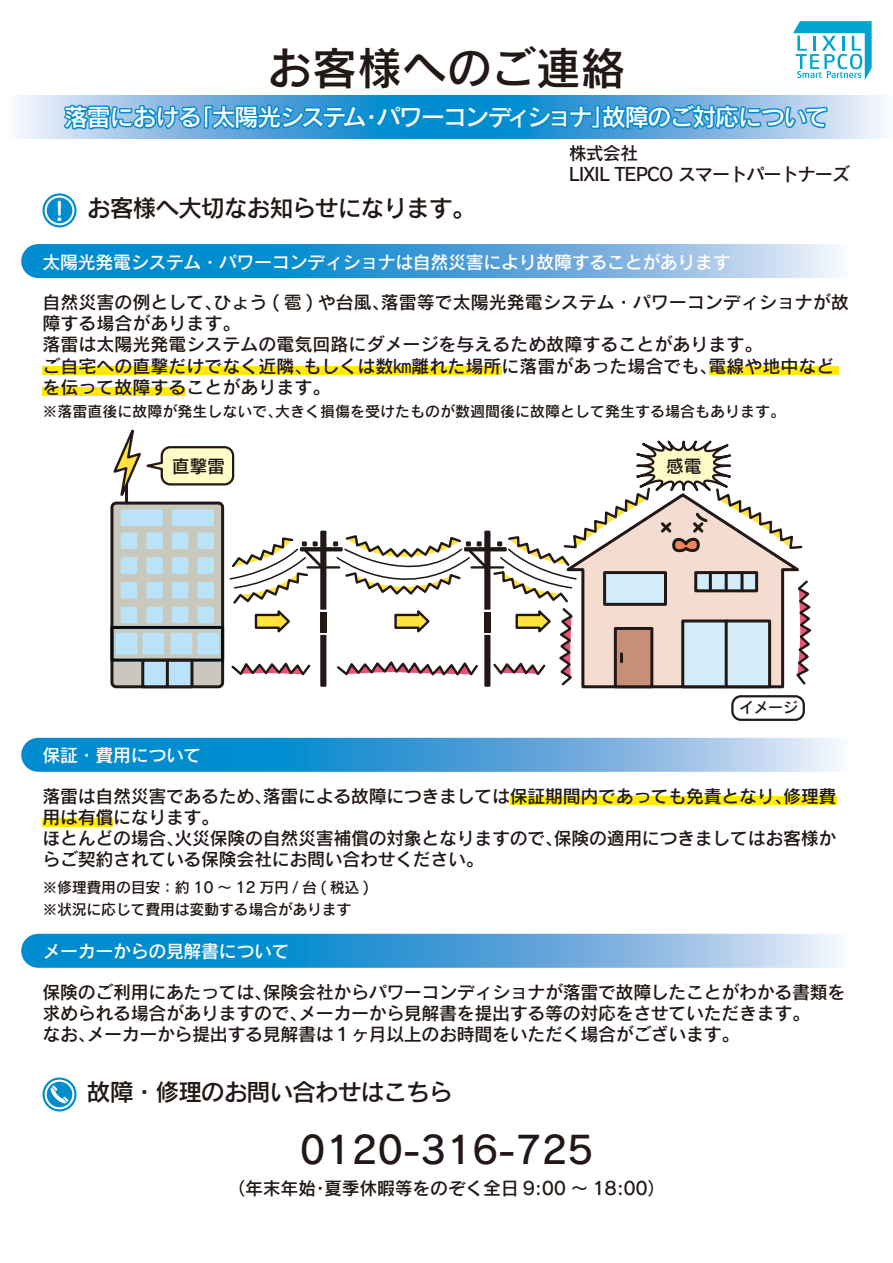
<style>
.page{position:relative;width:893px;height:1263px;background:#fff}
.page>*{position:absolute;margin:0;border:0;box-sizing:border-box;transform-origin:0 0}
.t1{font:45px "Rodin Pro N DB";color:#221815}
.t2{font:37.5px "Rodin Pro N DB";color:#221815}
.t3{font:24px "Rodin Pro N DB";letter-spacing:-.06em;color:#fff}
.t4{font:24px "Rodin Pro N DB";letter-spacing:-.05em;color:#221815}
.t5{font:18px/21.3px "Rodin Pro N DB";letter-spacing:-.02em;color:#221815}
.t6{font:18px/21.3px "Rodin Pro N DB";color:#221815}
.t7{font:18px "Rodin Pro N DB";letter-spacing:-.02em;color:#fff}
.t8{font:18px/21.3px "Rodin Pro N DB";letter-spacing:-.05em;color:#221815}
.t9{font:15px "Rodin Pro N DB";color:#221815}
.t10{font:15px/21.3px "Rodin Pro N DB";letter-spacing:-.02em;color:#221815}
.s1{font-family:"Tsuku A Rd Gothic Std B";font-size:27px;color:#fff}
</style>
<div class="page">
<svg style="left:18px;top:96px;width:865px;height:42px;background:#8ac0e5"></svg>
<svg style="left:61px;top:21px;width:811px;height:111px"></svg>
<svg style="left:43px;top:193px;width:34px;height:34px"></svg>
<div style="left:45px;top:196px;width:29px;height:29px;border:2px solid #fff;border-radius:50%"></div>
<svg style="left:21px;top:244px;width:817px;height:34px;background:#4da5da"></svg>
<div style="left:709px;top:366px;width:129px;height:8px;background:#ffea00"></div>
<div style="left:43px;top:388px;width:143px;height:8px;background:#ffea00"></div>
<div style="left:43px;top:366px;width:459px;height:8px;background:#ffea00"></div>
<svg style="left:300px;top:547px;width:43px;height:4px"></svg>
<hr style="left:306px;top:566px;width:34px;height:2px;background:#221815">
<div style="left:112px;top:503px;width:111px;height:184px;background:#c9c8bd;border-radius:4px"></div>
<div style="left:110px;top:502px;width:114px;height:186px;border:3px solid #221815;border-radius:4px"></div>
<div style="left:110px;top:626px;width:114px;height:36px;border:3px solid #00101d"></div>
<div style="left:141px;top:659px;width:52px;height:29px;background:#bae3f9;border:3px solid #221815"></div>
<hr style="left:166px;top:660px;width:3px;height:27px;background:#221815">
<div style="left:121px;top:582px;width:16px;height:16px;background:#bae3f9"></div>
<div style="left:146px;top:582px;width:17px;height:16px;background:#bae3f9"></div>
<div style="left:172px;top:582px;width:16px;height:16px;background:#bae3f9"></div>
<div style="left:197px;top:582px;width:17px;height:16px;background:#bae3f9"></div>
<div style="left:121px;top:607px;width:16px;height:16px;background:#bae3f9"></div>
<div style="left:146px;top:607px;width:17px;height:16px;background:#bae3f9"></div>
<div style="left:172px;top:607px;width:16px;height:16px;background:#bae3f9"></div>
<div style="left:197px;top:607px;width:17px;height:16px;background:#bae3f9"></div>
<div style="left:116px;top:633px;width:21px;height:22px;background:#bae3f9"></div>
<div style="left:142px;top:633px;width:22px;height:22px;background:#bae3f9"></div>
<div style="left:171px;top:633px;width:21px;height:22px;background:#bae3f9"></div>
<div style="left:197px;top:633px;width:22px;height:22px;background:#bae3f9"></div>
<div style="left:121px;top:557px;width:16px;height:17px;background:#bae3f9"></div>
<div style="left:146px;top:557px;width:17px;height:17px;background:#bae3f9"></div>
<div style="left:172px;top:557px;width:16px;height:17px;background:#bae3f9"></div>
<div style="left:197px;top:557px;width:17px;height:17px;background:#bae3f9"></div>
<div style="left:121px;top:532px;width:16px;height:17px;background:#bae3f9"></div>
<div style="left:146px;top:532px;width:17px;height:17px;background:#bae3f9"></div>
<div style="left:172px;top:532px;width:16px;height:17px;background:#bae3f9"></div>
<div style="left:197px;top:532px;width:17px;height:17px;background:#bae3f9"></div>
<div style="left:121px;top:510px;width:42px;height:16px;background:#bae3f9"></div>
<div style="left:172px;top:510px;width:42px;height:16px;background:#bae3f9"></div>
<hr style="left:125px;top:483px;width:3px;height:20px;background:#221815">
<svg style="left:21px;top:738px;width:817px;height:34px;background:#4ea6da"></svg>
<svg style="left:21px;top:934px;width:817px;height:34px;background:#4ea6da"></svg>
<svg style="left:43px;top:1077px;width:34px;height:34px"></svg>
<div style="left:45px;top:1079px;width:29px;height:30px;border:2px solid #fff;border-radius:50%"></div>
<svg style="left:50px;top:1085px;width:18px;height:19px"></svg>
<div style="left:510px;top:797px;width:326px;height:8px;background:#ffea00"></div>
<div style="left:43px;top:818px;width:70px;height:8px;background:#ffea00"></div>
<svg style="left:113px;top:429px;width:122px;height:67px"></svg>
<svg style="left:229px;top:531px;width:97px;height:156px"></svg>
<svg style="left:333px;top:442px;width:479px;height:246px"></svg>
<div style="left:731px;top:695px;width:74px;height:26px;border:2px solid #221815;border-radius:9px"></div>
<h1 class="t1" style="left:267px;top:38px;width:360px">お客様へのご連絡</h1>
<h3 class="t3" style="left:64px;top:101px;width:766px">落雷における「太陽光システム・パワーコンディショナ」故障のご対応について</h3>
<p class="t8" style="left:569px;top:141px;width:283px">株式会社<br>LIXIL TEPCO スマートパートナーズ</p>
<h3 class="t4" style="left:54px;top:192px;width:423px"><span class="s1">!</span> お客様へ大切なお知らせになります。</h3>
<p class="t7" style="left:43px;top:250px;width:690px">太陽光発電システム・パワーコンディショナは自然災害により故障することがあります</p>
<p class="t6" style="left:43px;top:291px;width:808px">自然災害の例として、ひょう ( 雹 ) や台風、落雷等で太陽光発電システム・パワーコンディショナが故障する場合があります。<br>落雷は太陽光発電システムの電気回路にダメージを与えるため故障することがあります。<br>ご自宅への直撃だけでなく近隣、もしくは数㎞離れた場所に落雷があった場合でも、電線や地中などを伝って故障することがあります。</p>
<p class="t9" style="left:43px;top:401px;width:744px">※落雷直後に故障が発生しないで、大きく損傷を受けたものが数週間後に故障として発生する場合もあります。</p>
<p class="t5" style="left:172px;top:455px;width:55px">直撃雷</p>
<p class="t5" style="left:666px;top:455px;width:37px">感電</p>
<p class="t7" style="left:43px;top:744px;width:161px">保証・費用について</p>
<p class="t9" style="left:739px;top:697px;width:61px">イメージ</p>
<p class="t5" style="left:43px;top:784px;width:795px">落雷は自然災害であるため、落雷による故障につきましては保証期間内であっても免責となり、修理費用は有償になります。<br>ほとんどの場合、火災保険の自然災害補償の対象となりますので、保険の適用につきましてはお客様からご契約されている保険会社にお問い合わせください。</p>
<p class="t10" style="left:43px;top:876px;width:328px">※修理費用の目安：約 10 ～ 12 万円 / 台 ( 税込 ) ※状況に応じて費用は変動する場合があります</p>
<p class="t7" style="left:43px;top:939px;width:249px">メーカーからの見解書について</p>
<p class="t5" style="left:43px;top:980px;width:804px">保険のご利用にあたっては、保険会社からパワーコンディショナが落雷で故障したことがわかる書類を求められる場合がありますので、メーカーから見解書を提出する等の対応をさせていただきます。<br>なお、メーカーから提出する見解書は１ヶ月以上のお時間をいただく場合がございます。</p>
<h3 class="t4" style="left:87px;top:1076px;width:367px">故障・修理のお問い合わせはこちら</h3>
<h2 class="t2" style="left:300px;top:1125px;width:295px">0120-316-725</h2>
<p class="t5" style="left:227px;top:1176px;width:440px">（年末年始･夏季休暇等をのぞく全日 9:00 ～ 18:00）</p>
</div>
